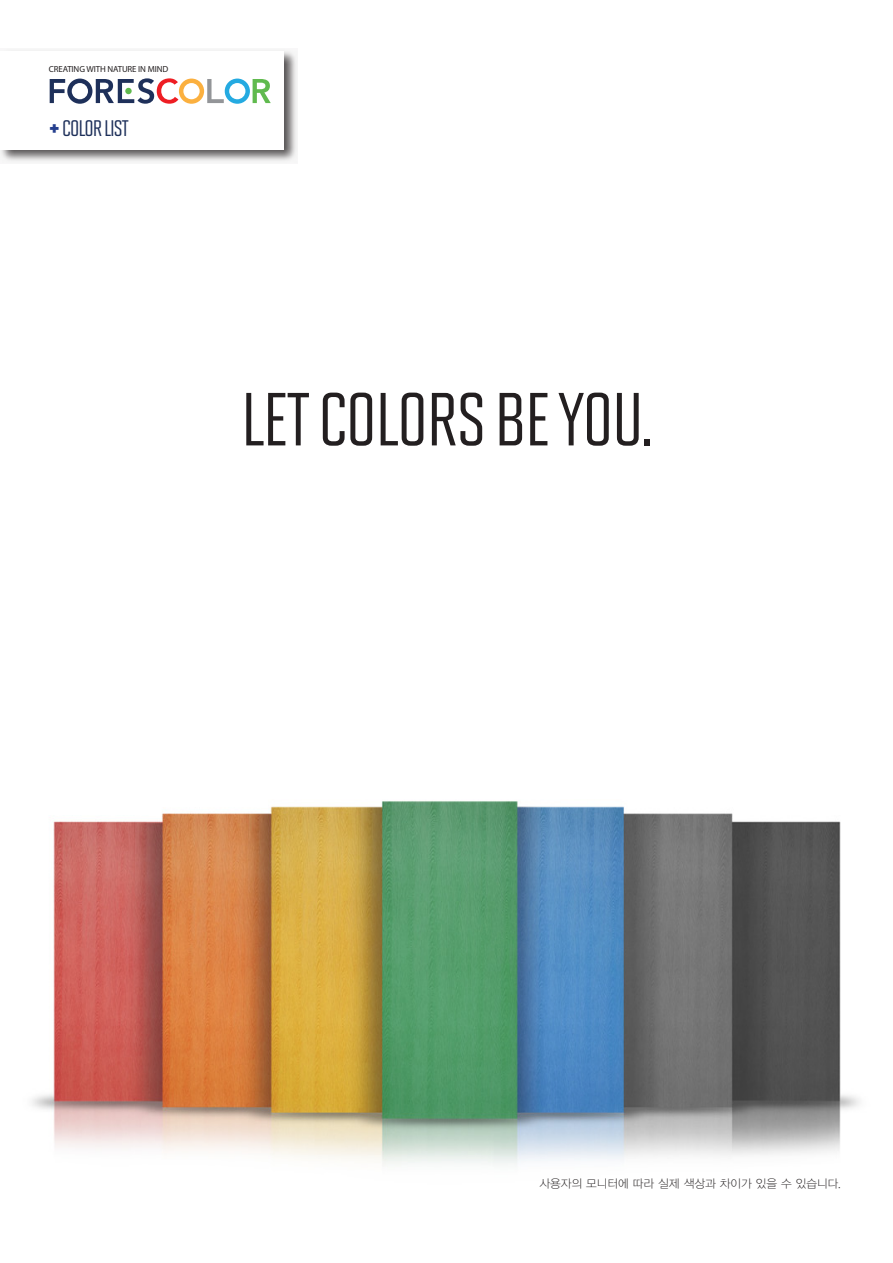
<style>
.page{position:relative;width:893px;height:1263px;background:#fff}
.page>*{position:absolute;margin:0;border:0;box-sizing:border-box;transform-origin:0 0}
.t1{font:500 75px "Solano Gothic MVB";letter-spacing:-.02em;color:#231f20}
.t2{font:500 22.5px "Solano Gothic MVB";letter-spacing:-.04em;color:#1e305a}
.t3{font:11.55px "YDVYGO Std 11";color:#231f20}
.t4{font:8.85px "Myriad Pro";letter-spacing:-.01em;color:#231f20}
</style>
<div class="page">
<div style="left:0;top:49px;width:298px;height:115px;background:#231f20;opacity:.75"></div>
<div style="left:0;top:51px;width:284px;height:99px;background:#fff"></div>
<svg style="left:50px;top:78px;width:221px;height:26px"></svg>
<img style="left:32px;top:801px;width:828px;height:364px">
<p class="t4" style="left:49px;top:64px;width:121px">CREATING WITH NATURE IN MIND</p>
<h2 class="t2" style="left:49px;top:116px;width:81px"><sup>✚</sup> COLOR LIST</h2>
<h1 class="t1" style="left:241px;top:378px;width:413px">LET COLORS BE YOU.</h1>
<p class="t3" style="left:539px;top:1178px;width:303px">사용자의 모니터에 따라 실제 색상과 차이가 있을 수 있습니다.</p>
</div>
